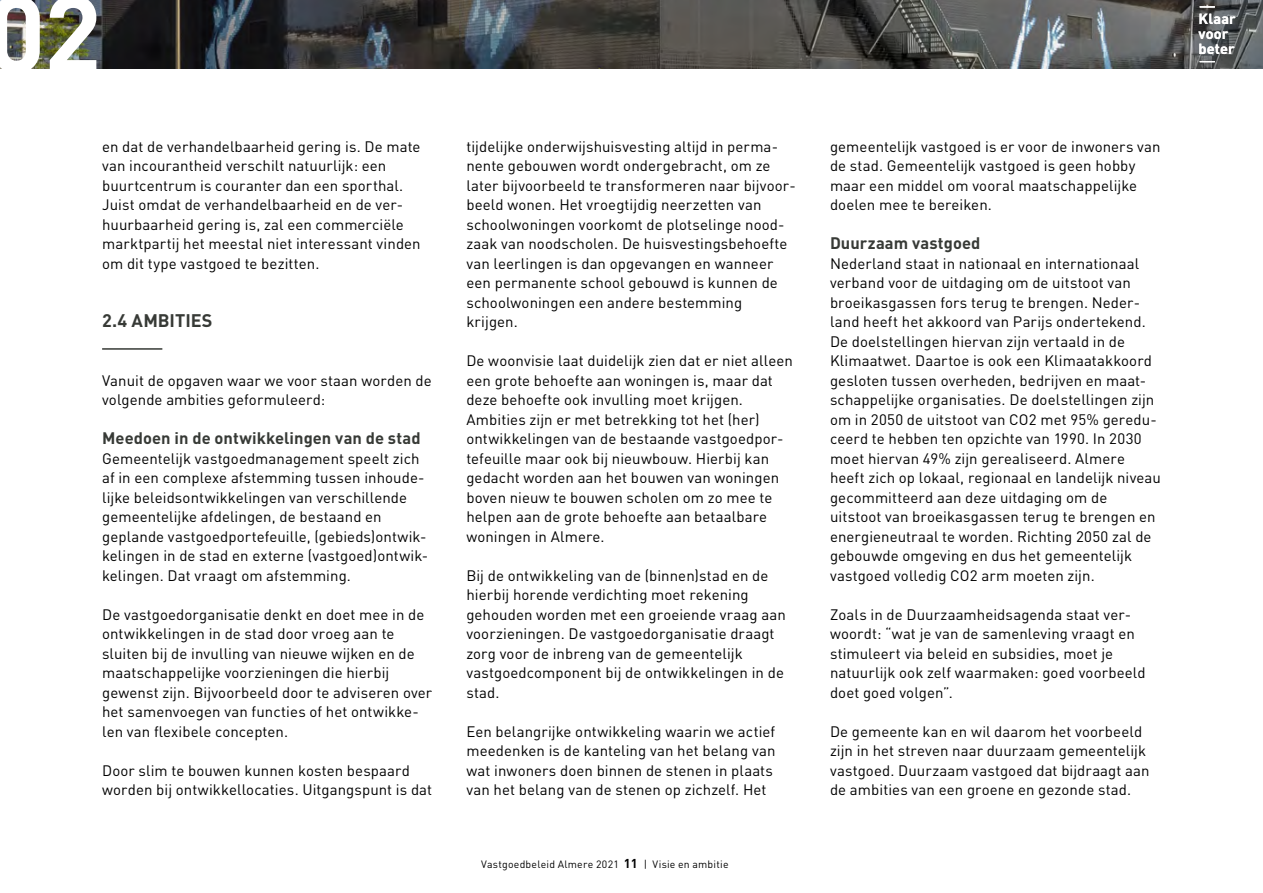
<style>
.page{position:relative;width:1263px;height:893px;background:#fff}
.page>*{position:absolute;margin:0;border:0;box-sizing:border-box;transform-origin:0 0}
.t1{font:700 107.7px "DIN";color:#fff}
.subkop_-_niv_01{font:700 18px "DIN";color:#373a36}
.subkop_-_niv_02{font:700 16.5px "DIN";letter-spacing:.005em;color:#373a36}
.broodtekst{font:15px/19.5px "DIN";letter-spacing:.005em;color:#000}
.t2{font:700 14.55px/14.9px "DIN";letter-spacing:.01em;color:#fff}
.t3{font:10.5px "DIN";letter-spacing:.02em;color:#000}
.s1{font-weight:700;font-size:12.75px}
</style>
<div class="page">
<img style="left:0;top:0;width:1263px;height:68px">
<hr style="left:102px;top:348px;width:60px;height:2px;background:#373a36">
<svg style="left:1200px;top:7px;width:15px;height:1px"></svg>
<svg style="left:1200px;top:61px;width:15px;height:1px"></svg>
<h1 class="t1" style="left:-13px;top:-38px;width:116px">02</h1>
<p class="broodtekst" style="left:102px;top:137px;width:320px">en dat de verhandelbaarheid gering is. De mate van incourantheid verschilt natuurlijk: een buurtcentrum is couranter dan een sporthal.<br>Juist omdat de verhandelbaarheid en de ver&shy;huurbaarheid gering is, zal een commerciële marktpartij het meestal niet interessant vinden om dit type vastgoed te bezitten.</p>
<h2 class="subkop_-_niv_01" style="left:102px;top:308px;width:112px">2.4 AMBITIES</h2>
<p class="broodtekst" style="left:102px;top:371px;width:331px">Vanuit de opgaven waar we voor staan worden de volgende ambities geformuleerd:</p>
<h3 class="subkop_-_niv_02" style="left:102px;top:427px;width:320px">Meedoen in de ontwikkelingen van de stad</h3>
<p class="broodtekst" style="left:102px;top:449px;width:328px">Gemeentelijk vastgoedmanagement speelt zich af in een complexe afstemming tussen inhoude&shy;lijke beleidsontwikkelingen van verschillende gemeentelijke afdelingen, de bestaand en geplande vastgoedportefeuille, (gebieds)ontwik&shy;kelingen in de stad en externe (vastgoed)ontwik&shy;kelingen. Dat vraagt om afstemming.</p>
<p class="broodtekst" style="left:102px;top:605px;width:332px">De vastgoedorganisatie denkt en doet mee in de ontwikkelingen in de stad door vroeg aan te sluiten bij de invulling van nieuwe wijken en de maatschappelijke voorzieningen die hierbij gewenst zijn. Bijvoorbeeld door te adviseren over het samenvoegen van functies of het ontwikke&shy;len van flexibele concepten.</p>
<p class="broodtekst" style="left:102px;top:761px;width:332px">Door slim te bouwen kunnen kosten bespaard worden bij ontwikkellocaties. Uitgangspunt is dat</p>
<p class="broodtekst" style="left:466px;top:137px;width:331px">tijdelijke onderwijshuisvesting altijd in perma&shy;nente gebouwen wordt ondergebracht, om ze later bijvoorbeeld te transformeren naar bijvoor&shy;beeld wonen. Het vroegtijdig neerzetten van schoolwoningen voorkomt de plotselinge nood&shy;zaak van noodscholen. De huisvestingsbehoefte van leerlingen is dan opgevangen en wanneer een permanente school gebouwd is kunnen de schoolwoningen een andere bestemming krijgen.</p>
<p class="broodtekst" style="left:466px;top:351px;width:328px">De woonvisie laat duidelijk zien dat er niet alleen een grote behoefte aan woningen is, maar dat deze behoefte ook invulling moet krijgen.<br>Ambities zijn er met betrekking tot het (her) ontwikkelingen van de bestaande vastgoedpor&shy;tefeuille maar ook bij nieuwbouw. Hierbij kan gedacht worden aan het bouwen van woningen boven nieuw te bouwen scholen om zo mee te helpen aan de grote behoefte aan betaalbare woningen in Almere.</p>
<p class="broodtekst" style="left:466px;top:566px;width:321px">Bij de ontwikkeling van de (binnen)stad en de hierbij horende verdichting moet rekening gehouden worden met een groeiende vraag aan voorzieningen. De vastgoedorganisatie draagt zorg voor de inbreng van de gemeentelijk vastgoedcomponent bij de ontwikkelingen in de stad.</p>
<p class="broodtekst" style="left:466px;top:722px;width:311px">Een belangrijke ontwikkeling waarin we actief meedenken is de kanteling van het belang van wat inwoners doen binnen de stenen in plaats van het belang van de stenen op zichzelf. Het</p>
<p class="t3" style="left:481px;top:858px;width:249px">Vastgoedbeleid Almere 2021 <span class="s1">11</span> | Visie en ambitie</p>
<p class="broodtekst" style="left:830px;top:137px;width:332px">gemeentelijk vastgoed is er voor de inwoners van de stad. Gemeentelijk vastgoed is geen hobby maar een middel om vooral maatschappelijke doelen mee te bereiken.</p>
<h3 class="subkop_-_niv_02" style="left:830px;top:232px;width:152px">Duurzaam vastgoed</h3>
<p class="broodtekst" style="left:830px;top:254px;width:333px">Nederland staat in nationaal en internationaal verband voor de uitdaging om de uitstoot van broeikasgassen fors terug te brengen. Neder&shy;land heeft het akkoord van Parijs ondertekend.<br>De doelstellingen hiervan zijn vertaald in de Klimaatwet. Daartoe is ook een Klimaatakkoord gesloten tussen overheden, bedrijven en maat&shy;schappelijke organisaties. De doelstellingen zijn om in 2050 de uitstoot van CO2 met 95% geredu&shy;ceerd te hebben ten opzichte van 1990. In 2030 moet hiervan 49% zijn gerealiseerd. Almere heeft zich op lokaal, regionaal en landelijk niveau gecommitteerd aan deze uitdaging om de uitstoot van broeikasgassen terug te brengen en energieneutraal te worden. Richting 2050 zal de gebouwde omgeving en dus het gemeentelijk vastgoed volledig CO2 arm moeten zijn.</p>
<p class="broodtekst" style="left:830px;top:605px;width:317px">Zoals in de Duurzaamheidsagenda staat ver&shy;woordt: “wat je van de samenleving vraagt en stimuleert via beleid en subsidies, moet je natuurlijk ook zelf waarmaken: goed voorbeeld doet goed volgen”.</p>
<p class="broodtekst" style="left:830px;top:722px;width:321px">De gemeente kan en wil daarom het voorbeeld zijn in het streven naar duurzaam gemeentelijk vastgoed. Duurzaam vastgoed dat bijdraagt aan de ambities van een groene en gezonde stad.</p>
<p class="t2" style="left:1198px;top:11px;width:39px">Klaar voor beter</p>
</div>
